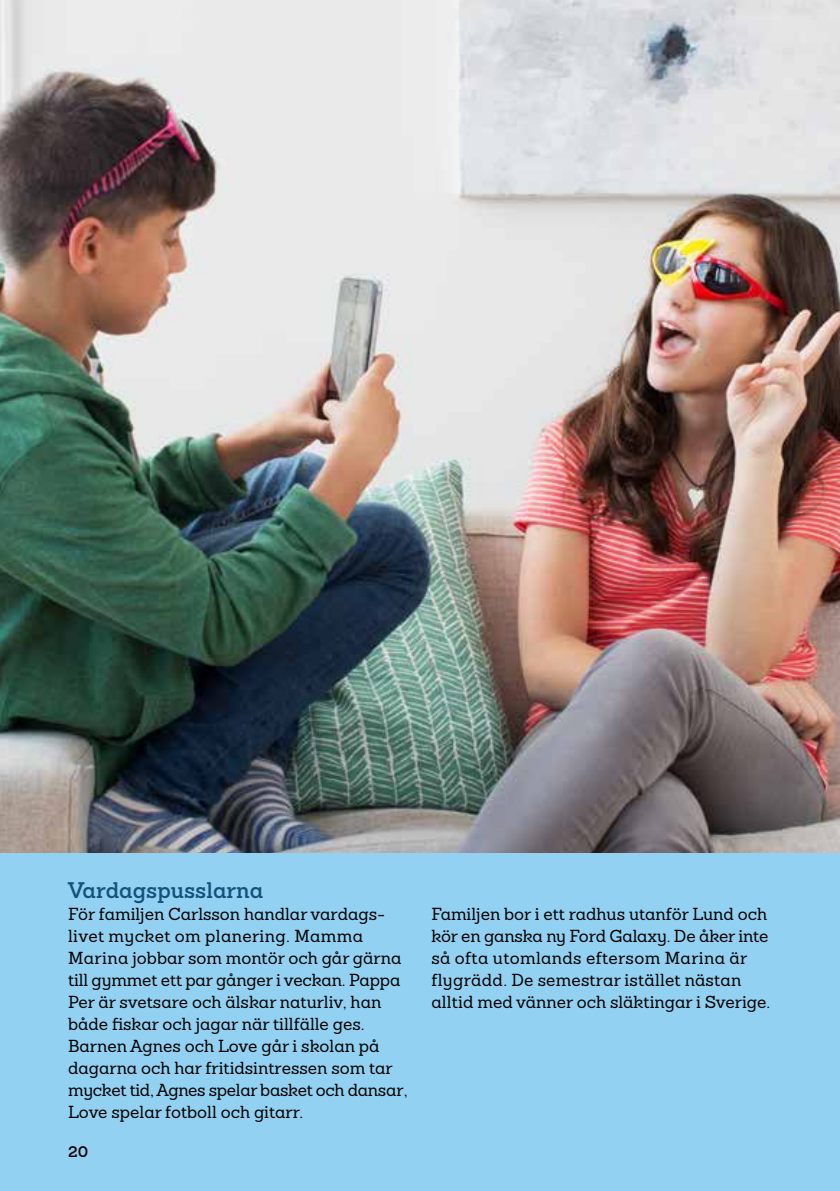
<style>
.page{position:relative;width:840px;height:1191px;background:#fff}
.page>*{position:absolute;margin:0;border:0;box-sizing:border-box;transform-origin:0 0}
.t1{font:600 22px "Sanchez Folksam";color:#16507a}
.t2{font:500 17px/22px "Sanchez Folksam";color:#000}
.t3{font:600 15px "Sanchez Folksam";color:#000}
</style>
<div class="page">
<img style="left:0;top:0;width:839px;height:853px">
<div style="left:0;top:853px;width:839px;height:338px;background:#92d1f1"></div>
<p class="t1" style="left:68px;top:876px;width:196px">Vardagspusslarna</p>
<p class="t2" style="left:68px;top:903px;width:341px">För familjen Carlsson handlar vardags&shy;livet mycket om planering. Mamma Marina jobbar som montör och går gärna till gymmet ett par gånger i veckan. Pappa Per är svetsare och älskar naturliv, han både fiskar och jagar när tillfälle ges.<br>Barnen Agnes och Love går i skolan på dagarna och har fritidsintressen som tar mycket tid, Agnes spelar basket och dansar, Love spelar fotboll och gitarr.</p>
<p class="t2" style="left:431px;top:903px;width:340px">Familjen bor i ett radhus utanför Lund och kör en ganska ny Ford Galaxy. De åker inte så ofta utomlands eftersom Marina är flygrädd. De semestrar istället nästan alltid med vänner och släktingar i Sverige.</p>
<p class="t3" style="left:68px;top:1141px;width:22px">20</p>
</div>
